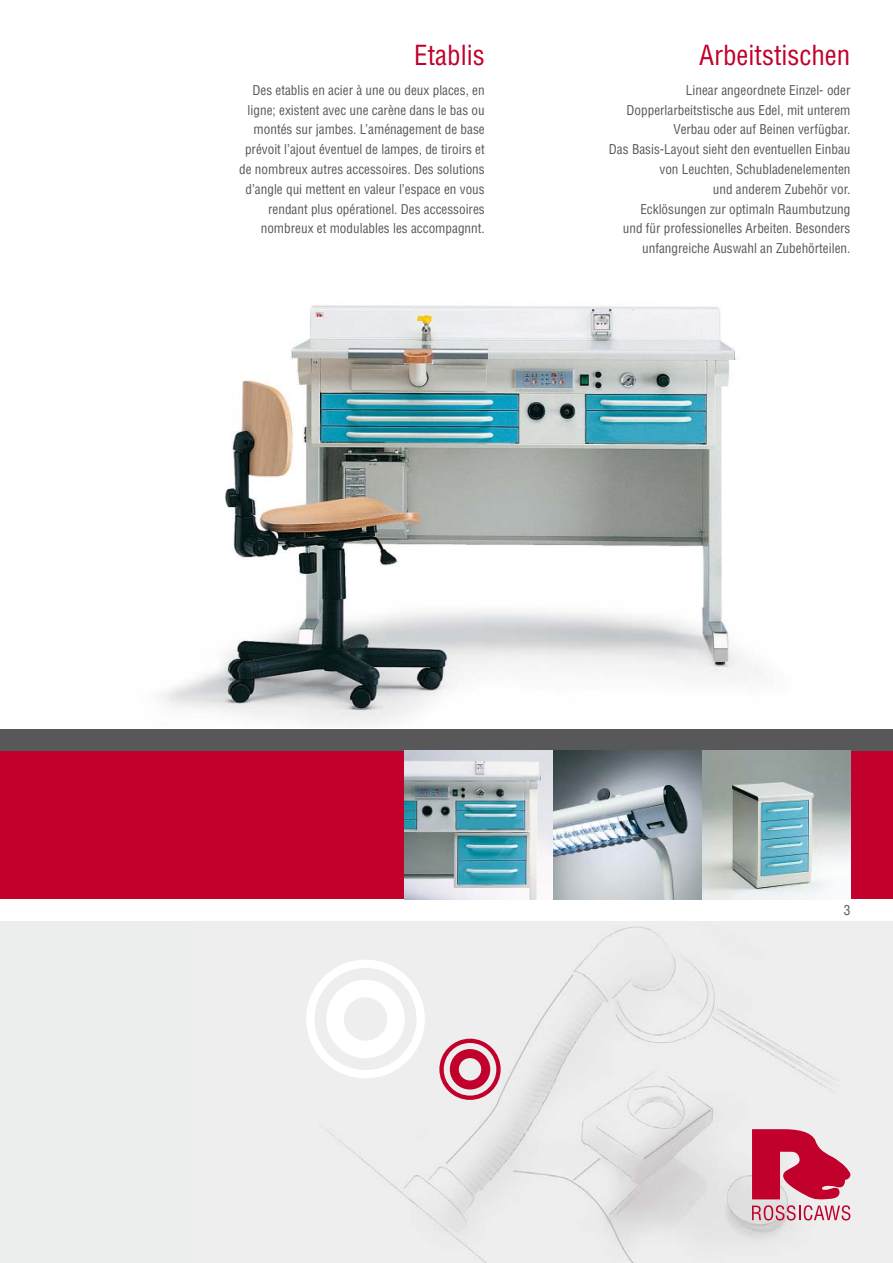
<style>
.page{position:relative;width:893px;height:1263px;background:#fff}
.page>*{position:absolute;margin:0;border:0;box-sizing:border-box;transform-origin:0 0}
.t1{font:condensed 27px "Helvetica";color:#c1002b}
.t2{font:condensed 13.5px "Helvetica";color:#58585a}
.t3{font:condensed 13.2px/19.8px "Helvetica";color:#58585a;text-align:right}
</style>
<div class="page">
<div style="left:0;top:921px;width:893px;height:342px;background:#eceded"></div>
<img style="left:327px;top:927px;width:521px;height:336px">
<img style="left:161px;top:305px;width:596px;height:422px">
<div style="left:0;top:750px;width:893px;height:149px;background:#c1002b"></div>
<svg style="left:752px;top:1129px;width:99px;height:91px"></svg>
<div style="left:0;top:729px;width:893px;height:21px;background:#58585a"></div>
<img style="left:404px;top:750px;width:446px;height:149px">
<svg style="left:306px;top:960px;width:119px;height:118px"></svg>
<svg style="left:439px;top:1039px;width:62px;height:61px"></svg>
<h1 class="t1" style="left:414px;top:44px;width:72px">Etablis</h1>
<p class="t3" style="left:239px;top:81px;width:247px">Des etablis en acier à une ou deux places, en ligne; existent avec une carène dans le bas ou montés sur jambes. L’aménagement de base prévoit l’ajout éventuel de lampes, de tiroirs et de nombreux autres accessoires. Des solutions d’angle qui mettent en valeur l’espace en vous rendant plus opérationel. Des accessoires nombreux et modulables les accompagnnt.</p>
<h1 class="t1" style="left:699px;top:44px;width:153px">Arbeitstischen</h1>
<p class="t3" style="left:609px;top:81px;width:243px">Linear angeordnete Einzel- oder Dopperlarbeitstische aus Edel, mit unterem Verbau oder auf Beinen verfügbar.<br>Das Basis-Layout sieht den eventuellen Einbau von Leuchten, Schubladenelementen<br>und anderem Zubehör vor.<br>Ecklösungen zur optimaln Raumbutzung<br>und für professionelles Arbeiten. Besonders unfangreiche Auswahl an Zubehörteilen.</p>
<p class="t2" style="left:844px;top:905px;width:8px">3</p>
</div>
